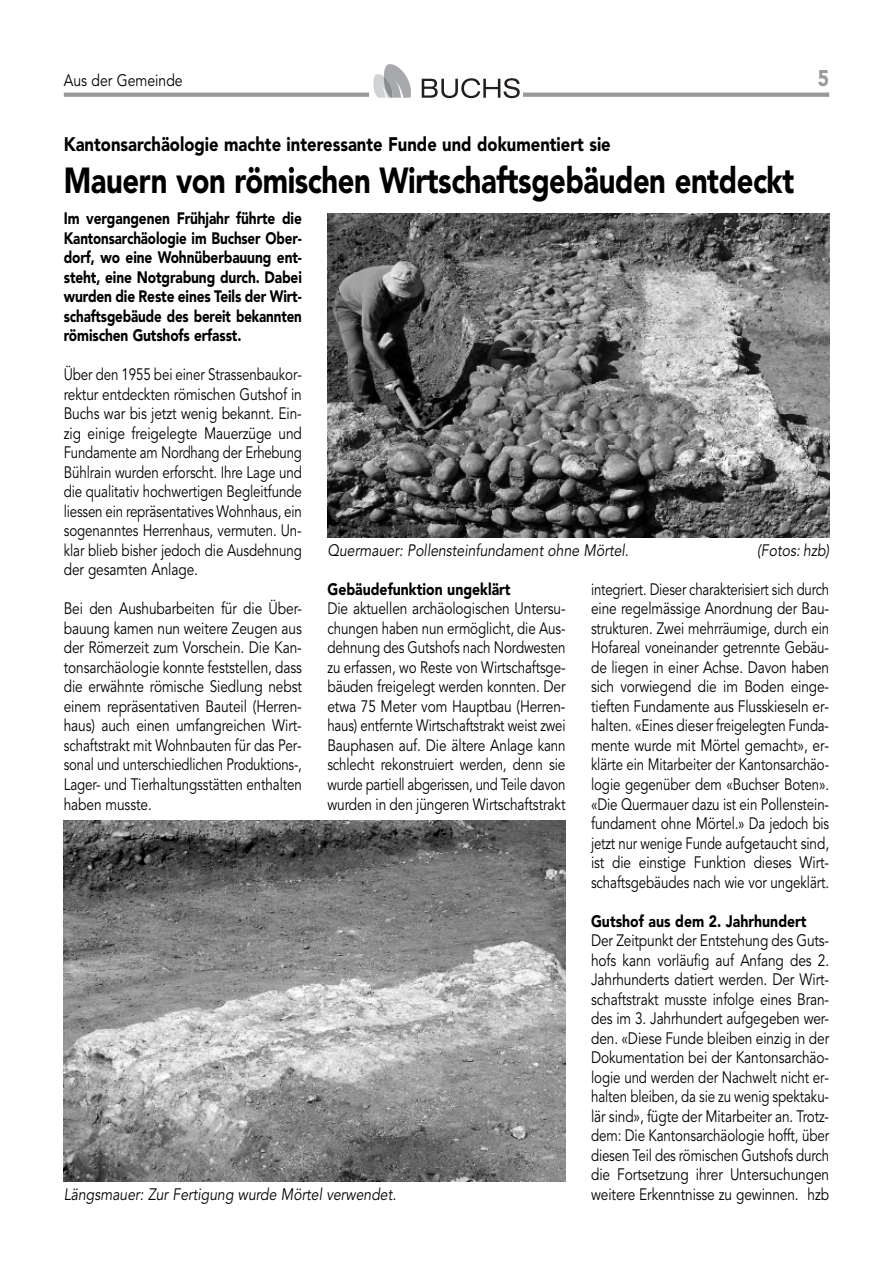
<style>
.page{position:relative;width:893px;height:1263px;background:#fff}
.page>*{position:absolute;margin:0;border:0;box-sizing:border-box;transform-origin:0 0}
.t1{font:900 36px "Avenir LT Std";letter-spacing:-.015em;color:#000;scale:.81 1}
.t2{font:900 22.5px "Avenir LT Std";color:#999;scale:.85 1}
.t3{font:900 19.5px "Avenir LT Std";color:#000;scale:.85 1}
.t4{font:16.5px/19.5px "Avenir LT Std";letter-spacing:-.01em;color:#000;scale:.83 1}
.t5{font:16.5px/19.5px "Avenir LT Std";letter-spacing:-.01em;color:#000;text-align:justify;scale:.8 1}
.t6{font:16.5px/19.5px "Avenir LT Std";letter-spacing:-.01em;color:#000;text-align:justify;scale:.81 1}
.t7{font:900 16.5px/19.5px "Avenir LT Std";letter-spacing:-.01em;color:#000;text-align:justify;scale:.83 1}
.t8{font:italic 16.5px "Avenir LT Std";color:#000;scale:.85 1}
.t9{font:16.5px "Avenir LT Std";letter-spacing:-.01em;color:#000;scale:.85 1}
.s1{font-weight:900}
</style>
<div class="page">
<svg style="left:64px;top:93px;width:765px;height:4px;background:#9d9d9d"></svg>
<div style="left:370px;top:51px;width:153px;height:74px;background:#fff"></div>
<svg style="left:373px;top:64px;width:38px;height:34px"></svg>
<svg style="left:422px;top:78px;width:98px;height:20px"></svg>
<img style="left:328px;top:213px;width:501px;height:324px">
<img style="left:64px;top:821px;width:502px;height:360px">
<p class="t9" style="left:64px;top:74px;width:141px">Aus der Gemeinde</p>
<p class="t2" style="left:818px;top:69px;width:15px">5</p>
<p class="t3" style="left:64px;top:136px;width:645px">Kantonsarchäologie machte interessante Funde und dokumentiert sie</p>
<p class="t1" style="left:64px;top:166px;width:903px">Mauern von römischen Wirtschaftsgebäuden entdeckt</p>
<p class="t7" style="left:64px;top:210px;width:288px">Im vergangenen Frühjahr führte die Kantonsarchäologie im Buchser Ober&shy;dorf, wo eine Wohnüberbauung ent&shy;steht, eine Notgrabung durch. Dabei wurden die Reste eines Teils der Wirt&shy;schaftsgebäude des bereit bekannten römischen Gutshofs erfasst.</p>
<p class="t6" style="left:64px;top:366px;width:295px">Über den 1955 bei einer Strassenbaukor&shy;rektur entdeckten römischen Gutshof in Buchs war bis jetzt wenig bekannt. Ein&shy;zig einige freigelegte Mauerzüge und Fundamente am Nordhang der Erhebung Bühlrain wurden erforscht. Ihre Lage und die qualitativ hochwertigen Begleitfunde liessen ein repräsentatives Wohnhaus, ein sogenanntes Herrenhaus, vermuten. Un&shy;klar blieb bisher jedoch die Ausdehnung der gesamten Anlage.</p>
<p class="t4" style="left:64px;top:600px;width:288px;text-align:justify">Bei den Aushubarbeiten für die Über&shy;bauung kamen nun weitere Zeugen aus der Römerzeit zum Vorschein. Die Kan&shy;tonsarchäologie konnte feststellen, dass die erwähnte römische Siedlung nebst einem repräsentativen Bauteil (Herren&shy;haus) auch einen umfangreichen Wirt&shy;schaftstrakt mit Wohnbauten für das Per&shy;sonal und unterschiedlichen Produktions-, Lager- und Tierhaltungsstätten enthalten haben musste.</p>
<p class="t8" style="left:327px;top:543px;width:356px">Quermauer: Pollensteinfundament ohne Mörtel.</p>
<p class="t8" style="left:757px;top:543px;width:86px">(Fotos: hzb)</p>
<p class="t4" style="left:327px;top:581px;width:288px"><span class="s1">Gebäudefunktion ungeklärt<br></span>Die aktuellen archäologischen Untersu&shy;chungen haben nun ermöglicht, die Aus&shy;dehnung des Gutshofs nach Nordwesten zu erfassen, wo Reste von Wirtschaftsge&shy;bäuden freigelegt werden konnten. Der etwa 75 Meter vom Hauptbau (Herren&shy;haus) entfernte Wirtschaftstrakt weist zwei Bauphasen auf. Die ältere Anlage kann schlecht rekonstruiert werden, denn sie wurde partiell abgerissen, und Teile davon wurden in den jüngeren Wirtschaftstrakt</p>
<p class="t5" style="left:591px;top:581px;width:299px">integriert. Dieser charakterisiert sich durch eine regelmässige Anordnung der Bau&shy;strukturen. Zwei mehrräumige, durch ein Hofareal voneinander getrennte Gebäu&shy;de liegen in einer Achse. Davon haben sich vorwiegend die im Boden einge&shy;tieften Fundamente aus Flusskieseln er&shy;halten. «Eines dieser freigelegten Funda&shy;mente wurde mit Mörtel gemacht», er&shy;klärte ein Mitarbeiter der Kantonsarchäo&shy;logie gegenüber dem «Buchser Boten». «Die Quermauer dazu ist ein Pollenstein&shy;fundament ohne Mörtel.» Da jedoch bis jetzt nur wenige Funde aufgetaucht sind, ist die einstige Funktion dieses Wirt&shy;schaftsgebäudes nach wie vor ungeklärt.</p>
<p class="t4" style="left:591px;top:912px;width:288px"><span class="s1">Gutshof aus dem 2. Jahrhundert </span>Der Zeitpunkt der Entstehung des Guts&shy;hofs kann vorläufig auf Anfang des 2.<br>Jahrhunderts datiert werden. Der Wirt&shy;schaftstrakt musste infolge eines Bran&shy;des im 3. Jahrhundert aufgegeben wer&shy;den. «Diese Funde bleiben einzig in der Dokumentation bei der Kantonsarchäo&shy;logie und werden der Nachwelt nicht er&shy;halten bleiben, da sie zu wenig spektaku&shy;lär sind», fügte der Mitarbeiter an. Trotz&shy;dem: Die Kantonsarchäologie hofft, über diesen Teil des römischen Gutshofs durch die Fortsetzung ihrer Untersuchungen weitere Erkenntnisse zu gewinnen. hzb</p>
<p class="t8" style="left:64px;top:1187px;width:393px">Längsmauer: Zur Fertigung wurde Mörtel verwendet.</p>
</div>
